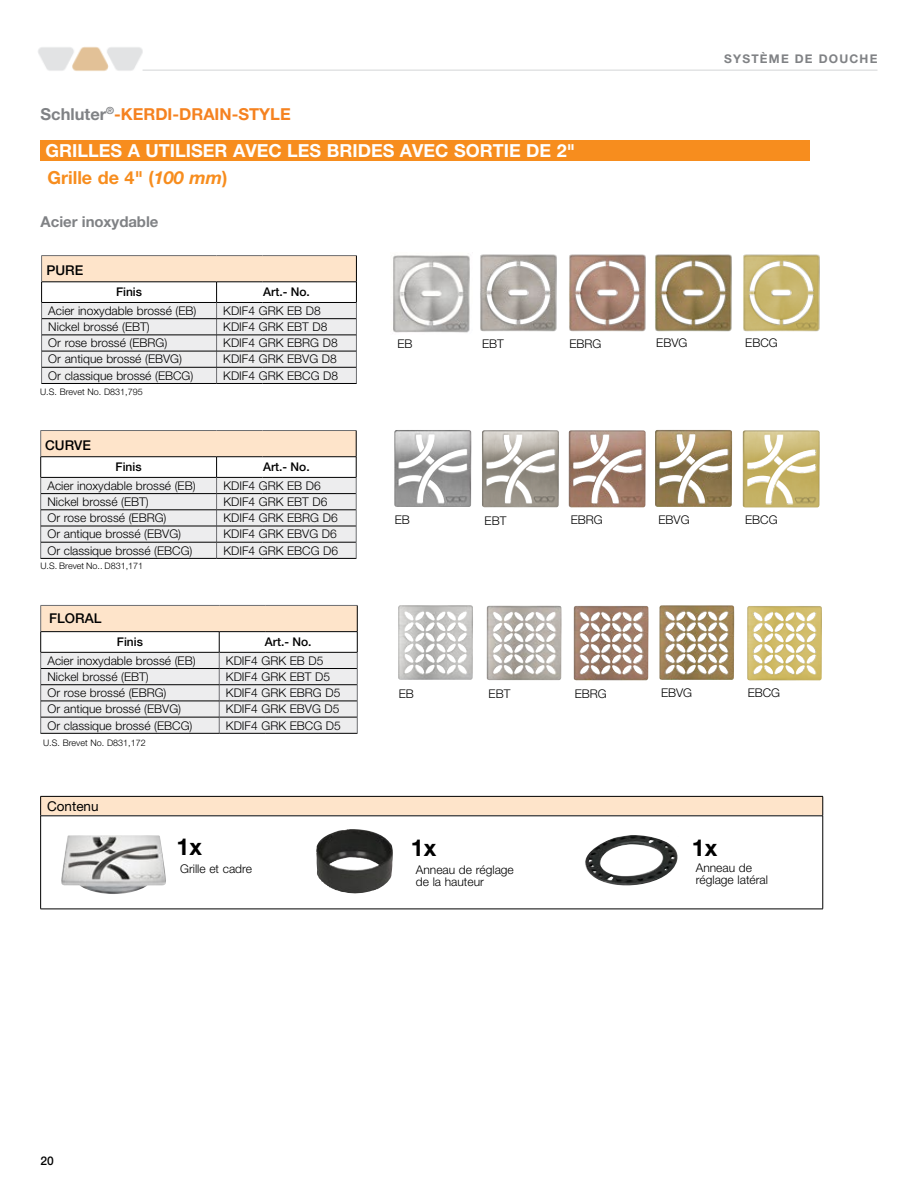
<style>
.page{position:relative;width:918px;height:1188px;background:#fff}
.page>*{position:absolute;margin:0;border:0;box-sizing:border-box;transform-origin:0 0}
.t1{font:700 23.4px "Helvetica Neue LT Pro";color:#000}
.t2{font:700 18px "Helvetica Neue LT Pro";color:#fff}
.t3{font:700 18px "Helvetica Neue LT Pro";color:#f78d1e}
.t4{font:700 16.5px "Helvetica Neue LT Pro";color:#f58220}
.t5{font:700 15px "Helvetica Neue LT Pro";letter-spacing:-.005em;color:#808285}
.t6{font:500 13.5px "Helvetica Neue LT Pro";color:#000}
.t7{font:13.5px "Helvetica Neue LT Pro";color:#000}
.t8{font:300 12px/12px "Helvetica Neue LT Pro";color:#000}
.t9{font:500 12px "Helvetica Neue LT Pro";color:#000}
.t10{font:700 12px "Helvetica Neue LT Pro";letter-spacing:.1em;color:#808285}
.t11{font:300 9px "Helvetica Neue LT Pro";color:#000}
.s1{color:#808285}
.s2{font-style:italic}
</style>
<div class="page">
<img style="left:38px;top:47px;width:105px;height:24px">
<hr style="left:143px;top:69px;width:734px;height:2px;background:#e2e3e4">
<div style="left:40px;top:140px;width:770px;height:21px;background:#f78d1e"></div>
<hr style="left:41px;top:255px;width:176px;height:1px;background:#6d6e71">
<hr style="left:217px;top:255px;width:45px;height:1px;background:#6d6e71">
<hr style="left:262px;top:255px;width:95px;height:1px;background:#6d6e71">
<hr style="left:41px;top:383px;width:176px;height:1px;background:#000">
<hr style="left:217px;top:383px;width:45px;height:1px;background:#000">
<hr style="left:262px;top:383px;width:95px;height:1px;background:#000">
<svg style="left:41px;top:256px;width:316px;height:127px;background:#e6e1dd"></svg>
<hr style="left:41px;top:430px;width:176px;height:1px;background:#6d6e71">
<hr style="left:217px;top:430px;width:45px;height:1px;background:#6d6e71">
<hr style="left:262px;top:430px;width:94px;height:1px;background:#6d6e71">
<hr style="left:217px;top:558px;width:45px;height:1px;background:#000">
<hr style="left:262px;top:558px;width:94px;height:1px;background:#000">
<hr style="left:41px;top:558px;width:176px;height:1px;background:#000">
<svg style="left:40px;top:431px;width:317px;height:127px;background:#e6e1dc"></svg>
<hr style="left:219px;top:733px;width:46px;height:1px;background:#000">
<hr style="left:265px;top:733px;width:92px;height:1px;background:#000">
<hr style="left:41px;top:733px;width:178px;height:1px;background:#000">
<svg style="left:40px;top:605px;width:318px;height:128px;background:#e5e0dc"></svg>
<img style="left:569px;top:254px;width:77px;height:78px">
<img style="left:743px;top:254px;width:77px;height:78px">
<img style="left:655px;top:254px;width:77px;height:78px">
<img style="left:480px;top:254px;width:77px;height:78px">
<img style="left:569px;top:430px;width:77px;height:78px">
<img style="left:743px;top:430px;width:77px;height:78px">
<img style="left:655px;top:430px;width:77px;height:77px">
<img style="left:482px;top:430px;width:77px;height:78px">
<img style="left:574px;top:606px;width:74px;height:75px">
<img style="left:747px;top:606px;width:75px;height:75px">
<img style="left:659px;top:605px;width:75px;height:75px">
<img style="left:487px;top:606px;width:74px;height:74px">
<img style="left:394px;top:430px;width:78px;height:77px">
<img style="left:398px;top:605px;width:75px;height:75px">
<img style="left:393px;top:255px;width:77px;height:78px">
<div style="left:41px;top:796px;width:782px;height:20px;background:#fee4ca"></div>
<hr style="left:40px;top:816px;width:1px;height:93px;background:#000">
<hr style="left:823px;top:816px;width:1px;height:93px;background:#000">
<hr style="left:40px;top:909px;width:783px;height:1px;background:#000">
<hr style="left:40px;top:796px;width:783px;height:1px;background:#000">
<svg style="left:40px;top:797px;width:1px;height:19px"></svg>
<svg style="left:823px;top:797px;width:1px;height:19px"></svg>
<hr style="left:40px;top:816px;width:783px;height:1px;background:#000">
<img style="left:61px;top:835px;width:105px;height:59px">
<img style="left:316px;top:829px;width:77px;height:65px">
<img style="left:585px;top:835px;width:93px;height:51px">
<h3 class="t4" style="left:41px;top:104px;width:252px"><span class="s1">Schluter</span><sup>®</sup>-KERDI-DRAIN-STYLE</h3>
<h2 class="t2" style="left:46px;top:139px;width:531px">GRILLES A UTILISER AVEC LES BRIDES AVEC SORTIE DE 2"</h2>
<h2 class="t3" style="left:47px;top:166px;width:181px">Grille de 4" (<span class="s2">100 mm</span>)</h2>
<p class="t5" style="left:41px;top:212px;width:119px">Acier inoxydable</p>
<p class="t6" style="left:47px;top:263px;width:38px">PURE</p>
<p class="t10" style="left:724px;top:51px;width:155px">SYSTÈME DE DOUCHE</p>
<p class="t9" style="left:116px;top:285px;width:28px">Finis</p>
<p class="t9" style="left:263px;top:285px;width:48px">Art.- No.</p>
<p class="t8" style="left:48px;top:304px;width:150px">Acier inoxydable brossé (EB)</p>
<p class="t8" style="left:223px;top:304px;width:99px">KDIF4 GRK EB D8</p>
<p class="t8" style="left:48px;top:321px;width:103px">Nickel brossé (EBT)</p>
<p class="t8" style="left:223px;top:321px;width:106px">KDIF4 GRK EBT D8</p>
<p class="t8" style="left:48px;top:337px;width:121px">Or rose brossé (EBRG)</p>
<p class="t8" style="left:223px;top:337px;width:116px">KDIF4 GRK EBRG D8</p>
<p class="t8" style="left:48px;top:353px;width:135px">Or antique brossé (EBVG)</p>
<p class="t8" style="left:223px;top:353px;width:115px">KDIF4 GRK EBVG D8</p>
<p class="t8" style="left:48px;top:369px;width:147px">Or classique brossé (EBCG)</p>
<p class="t8" style="left:223px;top:369px;width:116px">KDIF4 GRK EBCG D8</p>
<p class="t11" style="left:40px;top:387px;width:104px">U.S. Brevet No. D831,795</p>
<p class="t6" style="left:45px;top:437px;width:47px">CURVE</p>
<p class="t9" style="left:116px;top:460px;width:28px">Finis</p>
<p class="t9" style="left:263px;top:460px;width:48px">Art.- No.</p>
<p class="t8" style="left:47px;top:479px;width:150px">Acier inoxydable brossé (EB)</p>
<p class="t8" style="left:223px;top:479px;width:99px">KDIF4 GRK EB D6</p>
<p class="t8" style="left:47px;top:495px;width:103px">Nickel brossé (EBT)</p>
<p class="t8" style="left:223px;top:495px;width:106px">KDIF4 GRK EBT D6</p>
<p class="t8" style="left:47px;top:512px;width:121px">Or rose brossé (EBRG)</p>
<p class="t8" style="left:223px;top:512px;width:116px">KDIF4 GRK EBRG D6</p>
<p class="t8" style="left:47px;top:528px;width:135px">Or antique brossé (EBVG)</p>
<p class="t8" style="left:223px;top:528px;width:115px">KDIF4 GRK EBVG D6</p>
<p class="t8" style="left:47px;top:544px;width:147px">Or classique brossé (EBCG)</p>
<p class="t8" style="left:223px;top:544px;width:116px">KDIF4 GRK EBCG D6</p>
<p class="t11" style="left:40px;top:561px;width:104px">U.S. Brevet No.. D831,171</p>
<p class="t6" style="left:49px;top:611px;width:54px">FLORAL</p>
<p class="t9" style="left:117px;top:635px;width:28px">Finis</p>
<p class="t9" style="left:265px;top:635px;width:48px">Art.- No.</p>
<p class="t8" style="left:47px;top:654px;width:150px">Acier inoxydable brossé (EB)</p>
<p class="t8" style="left:226px;top:654px;width:99px">KDIF4 GRK EB D5</p>
<p class="t8" style="left:47px;top:670px;width:103px">Nickel brossé (EBT)</p>
<p class="t8" style="left:226px;top:670px;width:106px">KDIF4 GRK EBT D5</p>
<p class="t8" style="left:47px;top:687px;width:121px">Or rose brossé (EBRG)</p>
<p class="t8" style="left:226px;top:687px;width:116px">KDIF4 GRK EBRG D5</p>
<p class="t8" style="left:47px;top:703px;width:135px">Or antique brossé (EBVG)</p>
<p class="t8" style="left:226px;top:703px;width:115px">KDIF4 GRK EBVG D5</p>
<p class="t8" style="left:47px;top:719px;width:147px">Or classique brossé (EBCG)</p>
<p class="t8" style="left:226px;top:719px;width:116px">KDIF4 GRK EBCG D5</p>
<p class="t11" style="left:43px;top:737px;width:104px">U.S. Brevet No. D831,172</p>
<p class="t7" style="left:47px;top:798px;width:53px">Contenu</p>
<p class="t8" style="left:397px;top:337px;width:17px">EB</p>
<p class="t8" style="left:482px;top:338px;width:23px">EBT</p>
<p class="t8" style="left:569px;top:337px;width:34px">EBRG</p>
<p class="t8" style="left:656px;top:337px;width:33px">EBVG</p>
<p class="t8" style="left:745px;top:337px;width:34px">EBCG</p>
<p class="t8" style="left:395px;top:514px;width:17px">EB</p>
<p class="t8" style="left:485px;top:514px;width:23px">EBT</p>
<p class="t8" style="left:571px;top:514px;width:34px">EBRG</p>
<p class="t8" style="left:659px;top:513px;width:33px">EBVG</p>
<p class="t8" style="left:745px;top:513px;width:34px">EBCG</p>
<p class="t8" style="left:399px;top:687px;width:17px">EB</p>
<p class="t8" style="left:489px;top:687px;width:23px">EBT</p>
<p class="t8" style="left:575px;top:687px;width:34px">EBRG</p>
<p class="t8" style="left:661px;top:687px;width:33px">EBVG</p>
<p class="t8" style="left:748px;top:687px;width:34px">EBCG</p>
<p class="t9" style="left:40px;top:1154px;width:15px">20</p>
<h1 class="t1" style="left:176px;top:832px;width:27px">1x</h1>
<h1 class="t1" style="left:411px;top:833px;width:27px">1x</h1>
<h1 class="t1" style="left:692px;top:833px;width:27px">1x</h1>
<p class="t8" style="left:180px;top:863px;width:74px">Grille et cadre</p>
<p class="t8" style="left:416px;top:863px;width:99px">Anneau de réglage de la hauteur</p>
<p class="t8" style="left:696px;top:861px;width:74px">Anneau de réglage latéral</p>
</div>
